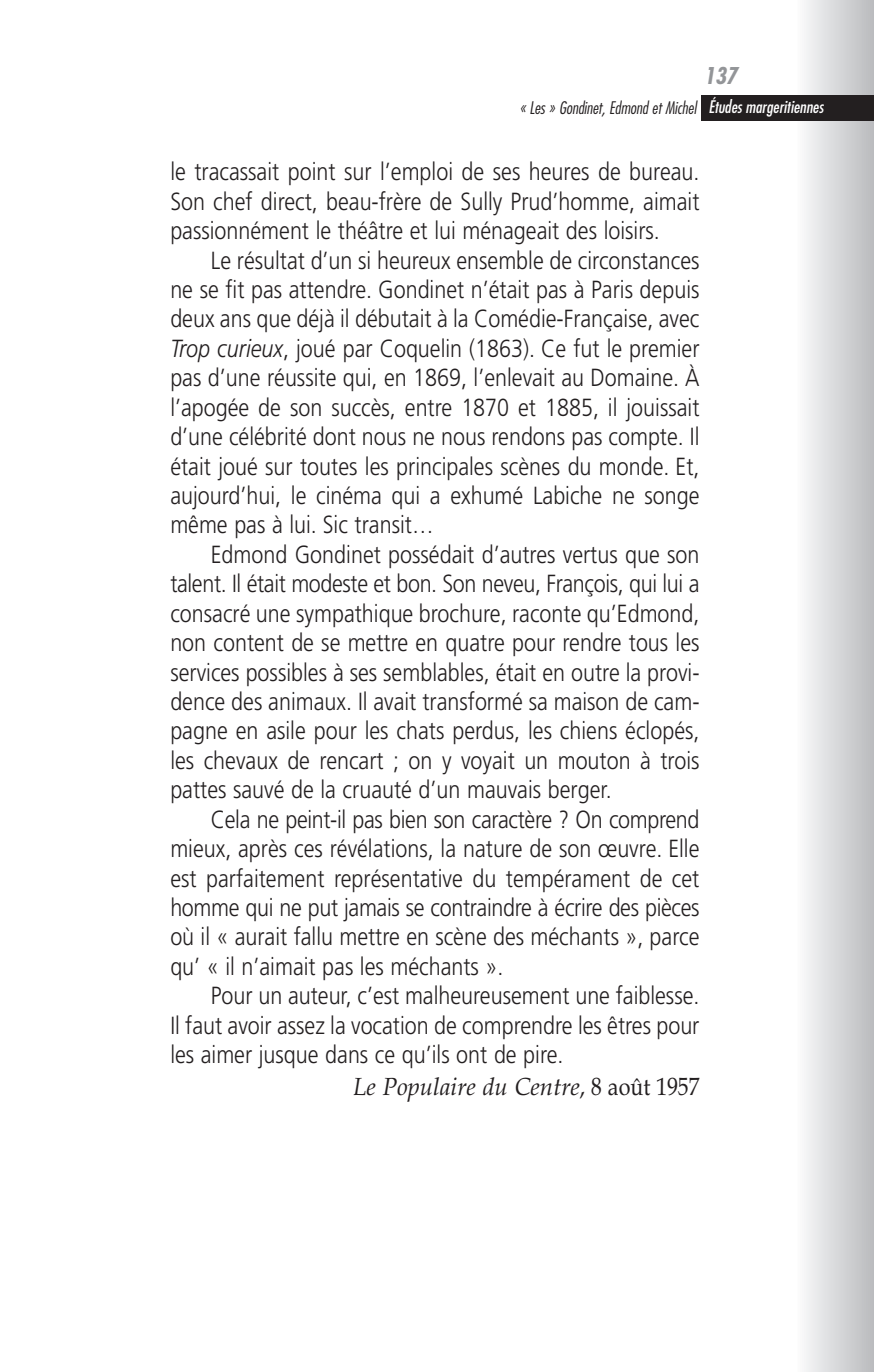
<style>
.page{position:relative;width:874px;height:1372px;background:#fff}
.page>*{position:absolute;margin:0;border:0;box-sizing:border-box;transform-origin:0 0}
.t1{font:300 24.75px/29.5px "Frutiger";color:#231f20;text-align:justify;scale:.87 1}
.t2{font:italic 24.75px "Book Antiqua";color:#231f20}
.t3{font:italic 700 condensed 22.5px "Futura";color:#939598}
.t4{font:italic 300 condensed 16.88px "Futura";color:#231f20}
.s1{font-weight:400;color:#fff}
.s2{font-style:italic}
.s3{font-style:normal}
</style>
<div class="page">
<div style="left:797px;top:0;width:77px;height:1371px;background:linear-gradient(to right,#fbfbfc,#b9bbbd)"></div>
<div style="left:702px;top:96px;width:172px;height:25px;background:#231f20"></div>
<p class="t3" style="left:704px;top:66px;width:35px">137</p>
<p class="t4" style="left:519px;top:100px;width:305px">« Les » Gondinet, Edmond et Michel <span class="s1">Études margeritiennes</span></p>
<p class="t1" style="left:170px;top:159px;width:610px">le tracassait point sur l’emploi de ses heures de bureau.<br>Son chef direct, beau-frère de Sully Prud’homme, aimait passionnément le théâtre et lui ménageait des loisirs.</p>
<p class="t1" style="left:170px;top:247px;width:610px;text-indent:41px">Le résultat d’un si heureux ensemble de circonstances ne se fit pas attendre. Gondinet n’était pas à Paris depuis deux ans que déjà il débutait à la Comédie-Française, avec <span class="s2">Trop curieux</span>, joué par Coquelin (1863). Ce fut le premier pas d’une réussite qui, en 1869, l’enlevait au Domaine. À l’apogée de son succès, entre 1870 et 1885, il jouissait d’une célébrité dont nous ne nous rendons pas compte. Il était joué sur toutes les principales scènes du monde. Et, aujourd’hui, le cinéma qui a exhumé Labiche ne songe même pas à lui. Sic transit…</p>
<p class="t1" style="left:170px;top:541px;width:610px;text-indent:41px">Edmond Gondinet possédait d’autres vertus que son talent. Il était modeste et bon. Son neveu, François, qui lui a consacré une sympathique brochure, raconte qu’Edmond, non content de se mettre en quatre pour rendre tous les services possibles à ses semblables, était en outre la provi&shy;dence des animaux. Il avait transformé sa maison de cam&shy;pagne en asile pour les chats perdus, les chiens éclopés, les chevaux de rencart ; on y voyait un mouton à trois pattes sauvé de la cruauté d’un mauvais berger.</p>
<p class="t1" style="left:170px;top:806px;width:610px;text-indent:41px">Cela ne peint-il pas bien son caractère ? On comprend mieux, après ces révélations, la nature de son œuvre. Elle est parfaitement représentative du tempérament de cet homme qui ne put jamais se contraindre à écrire des pièces où il « aurait fallu mettre en scène des méchants », parce qu’ « il n’aimait pas les méchants ».</p>
<p class="t1" style="left:170px;top:982px;width:610px;text-indent:41px">Pour un auteur, c’est malheureusement une faiblesse.<br>Il faut avoir assez la vocation de comprendre les êtres pour les aimer jusque dans ce qu’ils ont de pire.</p>
<p class="t2" style="left:353px;top:1071px;width:348px">Le Populaire du Centre<span class="s3">, 8 août 1957</span></p>
</div>
